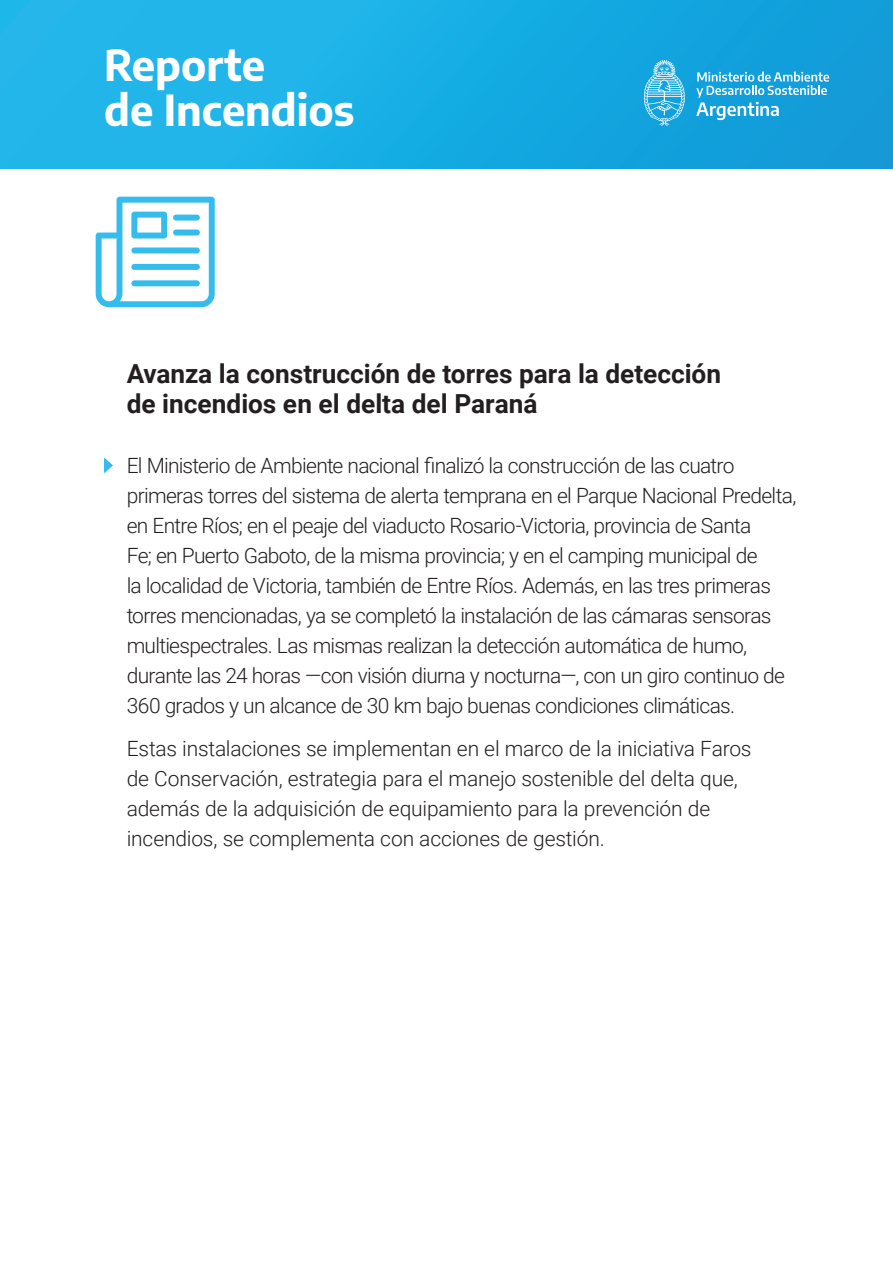
<style>
.page{position:relative;width:893px;height:1263px;background:#fff}
.page>*{position:absolute;margin:0;border:0;box-sizing:border-box;transform-origin:0 0}
.t1{font:700 42px/44.4px "Encode Sans";color:#fff}
.t2{font:700 26.25px/30px "Roboto";color:#231f20}
.t3{font:300 21px/30px "Roboto";letter-spacing:-.03em;color:#231f20}
.t4{font:300 21px/30px "Roboto";letter-spacing:-.01em;color:#231f20}
</style>
<div class="page">
<div style="left:0;top:0;width:893px;height:169px;background:linear-gradient(to right,#24bbee,#0e9cd8)"></div>
<svg style="left:696px;top:72px;width:133px;height:48px;background:#45b3e2"></svg>
<svg style="left:644px;top:60px;width:41px;height:66px;background:#4db9e5"></svg>
<svg style="left:96px;top:197px;width:119px;height:110px"></svg>
<svg style="left:104px;top:458px;width:9px;height:15px"></svg>
<h1 class="t1" style="left:104px;top:41px;width:252px">Reporte<br>de Incendios</h1>
<p class="t2" style="left:127px;top:358px;width:596px">Avanza la construcción de torres para la detección de incendios en el delta del Paraná</p>
<p class="t3" style="left:127px;top:450px;width:671px">El Ministerio de Ambiente nacional finalizó la construcción de las cuatro primeras torres del sistema de alerta temprana en el Parque Nacional Predelta, en Entre Ríos; en el peaje del viaducto Rosario-Victoria, provincia de Santa<br>Fe; en Puerto Gaboto, de la misma provincia; y en el camping municipal de<br>la localidad de Victoria, también de Entre Ríos. Además, en las tres primeras torres mencionadas, ya se completó la instalación de las cámaras sensoras multiespectrales. Las mismas realizan la detección automática de humo, durante las 24 horas —con visión diurna y nocturna—, con un giro continuo de 360 grados y un alcance de 30 km bajo buenas condiciones climáticas.</p>
<p class="t4" style="left:127px;top:733px;width:626px">Estas instalaciones se implementan en el marco de la iniciativa Faros de Conservación, estrategia para el manejo sostenible del delta que, además de la adquisición de equipamiento para la prevención de incendios, se complementa con acciones de gestión.</p>
</div>
